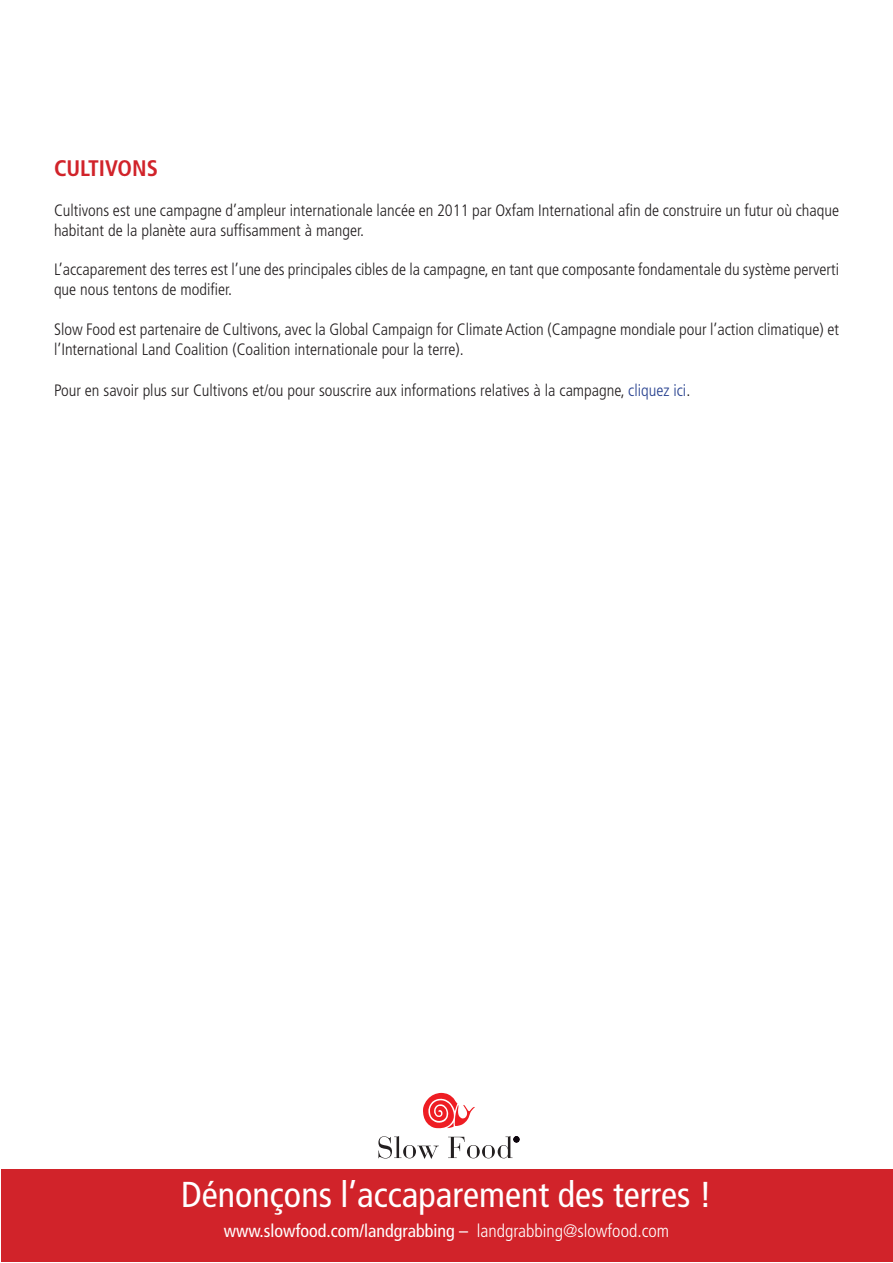
<style>
.page{position:relative;width:893px;height:1263px;background:#fff}
.page>*{position:absolute;margin:0;border:0;box-sizing:border-box;transform-origin:0 0}
.t1{font:condensed 36px "Frutiger";color:#fff}
.t2{font:700 condensed 22.5px "Frutiger";color:#d1232a}
.t3{font:condensed 18px "Frutiger";color:#fff}
.t4{font:300 condensed 16.5px/19.8px "Frutiger";color:#231f20}
.s1{color:#253f8e}
.s2{font-weight:300}
</style>
<div class="page">
<div style="left:1px;top:1169px;width:891px;height:93px;background:#d1232a"></div>
<svg style="left:423px;top:1093px;width:52px;height:36px"></svg>
<svg style="left:378px;top:1136px;width:61px;height:23px"></svg>
<svg style="left:448px;top:1136px;width:71px;height:22px"></svg>
<h2 class="t2" style="left:54px;top:155px;width:105px">CULTIVONS</h2>
<p class="t4" style="left:54px;top:201px;width:787px">Cultivons est une campagne d’ampleur internationale lancée en 2011 par Oxfam International afin de construire un futur où chaque habitant de la planète aura suffisamment à manger.</p>
<p class="t4" style="left:54px;top:260px;width:786px">L’accaparement des terres est l’une des principales cibles de la campagne, en tant que composante fondamentale du système perverti que nous tentons de modifier.</p>
<p class="t4" style="left:54px;top:319px;width:786px">Slow Food est partenaire de Cultivons, avec la Global Campaign for Climate Action (Campagne mondiale pour l’action climatique) et l’International Land Coalition (Coalition internationale pour la terre).</p>
<p class="t4" style="left:54px;top:381px;width:638px">Pour en savoir plus sur Cultivons et/ou pour souscrire aux informations relatives à la campagne, <span class="s1">cliquez ici</span>.</p>
<h1 class="t1" style="left:181px;top:1173px;width:532px">Dénonçons l’accaparement des terres !</h1>
<p class="t3" style="left:224px;top:1220px;width:447px">www.slowfood.com/landgrabbing – <span class="s2">landgrabbing@slowfood.com</span></p>
</div>
